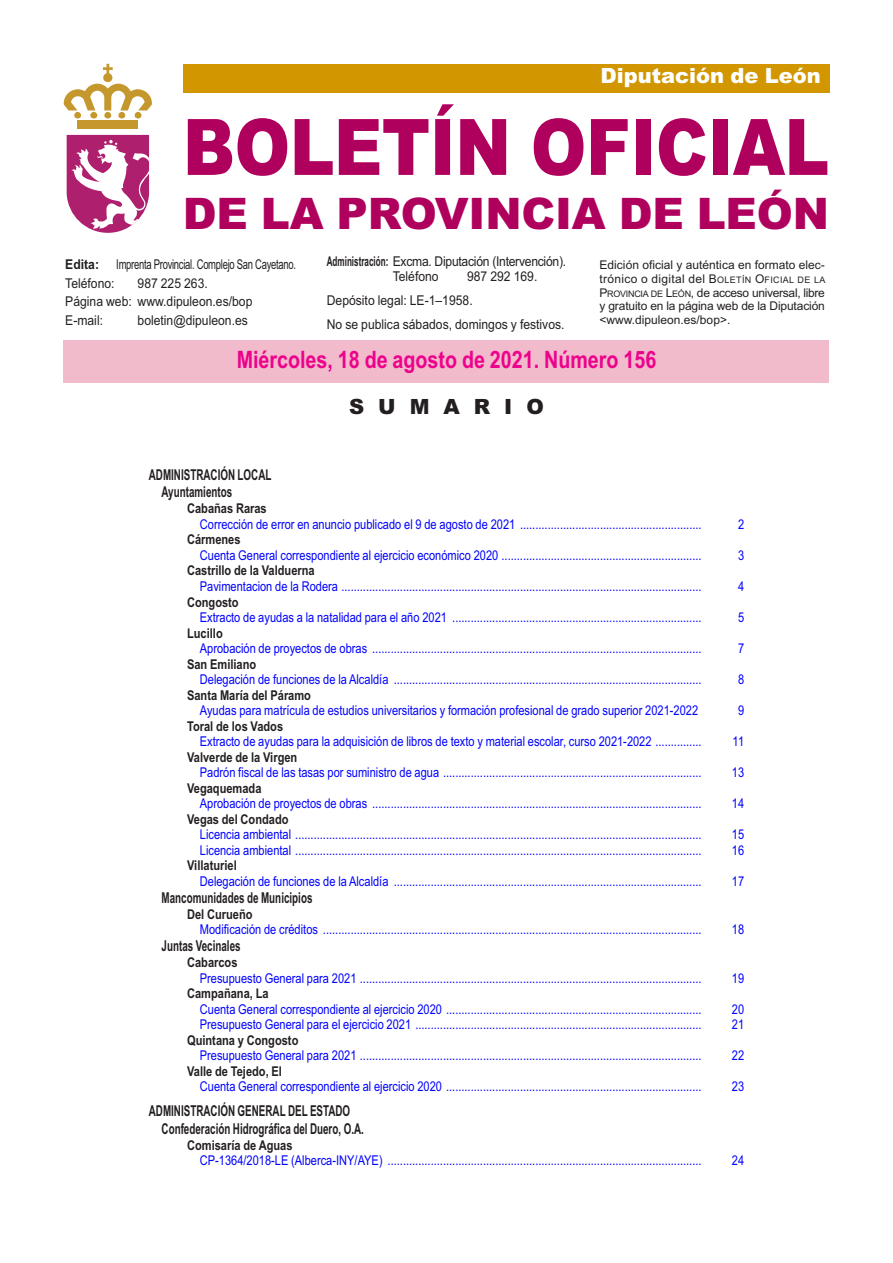
<style>
.page{position:relative;width:893px;height:1263px;background:#fff}
.page>*{position:absolute;margin:0;border:0;box-sizing:border-box;transform-origin:0 0}
.t1{font:900 78px "Arial";letter-spacing:-.01em;color:#b0005e;scale:.86 1}
.t2{font:900 43.5px "Arial";letter-spacing:-.005em;color:#b0005e}
.t3{font:700 24px "Arial Narrow";color:#ed028c}
.t4{font:900 21px "Arial";color:#fff}
.t5{font:900 21px "Arial";letter-spacing:.665em;color:#231f20}
.t6{font:700 15px/17.2px "Arial Narrow";color:#231f20;scale:.8 1}
.t7{font:13.5px "Arial Narrow";color:#00f}
.t8{font:700 13.5px "Arial Narrow";color:#231f20}
.t9{font:13.5px/18.5px "Arial";color:#231f20;scale:.9 1}
.t10{font:13.5px/14.2px "Arial";letter-spacing:-.02em;color:#231f20;scale:.9 1}
.t11{font:13.5px "Arial";letter-spacing:-.03em;color:#231f20;scale:.7 1}
.t12{font:700 13.5px "Arial";color:#231f20;scale:.9 1}
.t13{font:12px/13.8px "Arial";letter-spacing:-.01em;color:#231f20;text-align:justify}
.s1{font-size:9px}
.s2{font-weight:700}
</style>
<div class="page">
<div style="left:64px;top:340px;width:765px;height:43px;background:#f1bbcb"></div>
<div style="left:77px;top:121px;width:61px;height:8px;background:#c4982d"></div>
<svg style="left:64px;top:64px;width:88px;height:54px"></svg>
<svg style="left:67px;top:135px;width:82px;height:98px"></svg>
<div style="left:183px;top:64px;width:646px;height:30px;background:#d29700"></div>
<h3 class="t4" style="left:600px;top:64px;width:222px">Diputación de León</h3>
<h1 class="t1" style="left:183px;top:102px;width:753px">BOLETÍN OFICIAL</h1>
<h2 class="t2" style="left:183px;top:188px;width:648px">DE LA PROVINCIA DE LEÓN</h2>
<p class="t13" style="left:600px;top:258px;width:227px">Edición oficial y auténtica en formato elec&shy;trónico o digital del B<span class="s1">oLETíN</span> o<span class="s1">fIcIaL DE La </span>P<span class="s1">rovINcIa DE</span> L<span class="s1">EóN</span>, de acceso universal, libre y gratuito en la página web de la Diputación &lt;www.dipuleon.es/bop&gt;.</p>
<p class="t10" style="left:393px;top:255px;width:194px;text-indent:-66px"><span class="s2">Administración:</span> Excma. Diputación (Intervención).<br>Teléfono</p>
<p class="t12" style="left:65px;top:257px;width:39px">Edita:</p>
<p class="t11" style="left:116px;top:257px;width:258px">Imprenta Provincial. complejo San cayetano.</p>
<p class="t9" style="left:65px;top:274px;width:56px">Teléfono:</p>
<p class="t9" style="left:327px;top:264px;width:266px;line-height:24px;text-indent:140px">987 292 169.<br>Depósito legal: LE-1–1958.<br>No se publica sábados, domingos y festivos.</p>
<p class="t9" style="left:65px;top:274px;width:209px;text-indent:72px">987 225 263.<br>Página web: www.dipuleon.es/bop<br>E-mail:</p>
<p class="t9" style="left:138px;top:311px;width:124px">boletin@dipuleon.es</p>
<h3 class="t3" style="left:237px;top:345px;width:421px">Miércoles, 18 de agosto de 2021. Número 156</h3>
<h3 class="t5" style="left:349px;top:394px;width:196px">SUMARIO</h3>
<p class="t6" style="left:162px;top:466px;width:139px;text-indent:-13px">ADMINISTRACIÓN LOCAL<br>Ayuntamientos</p>
<p class="t8" style="left:187px;top:501px;width:81px">Cabañas Raras</p>
<p class="t7" style="left:200px;top:516px;width:503px">Corrección de error en anuncio publicado el 9 de agosto de 2021 ...........................................................</p>
<p class="t7" style="left:738px;top:516px;width:8px">2</p>
<p class="t8" style="left:187px;top:532px;width:55px">Cármenes</p>
<p class="t7" style="left:200px;top:547px;width:503px">Cuenta General correspondiente al ejercicio económico 2020 .................................................................</p>
<p class="t7" style="left:738px;top:547px;width:8px">3</p>
<p class="t8" style="left:187px;top:563px;width:129px">Castrillo de la Valduerna</p>
<p class="t7" style="left:200px;top:578px;width:503px">Pavimentacion de la Rodera .....................................................................................................................</p>
<p class="t7" style="left:738px;top:578px;width:8px">4</p>
<p class="t8" style="left:187px;top:594px;width:53px">Congosto</p>
<p class="t7" style="left:200px;top:609px;width:503px">Extracto de ayudas a la natalidad para el año 2021 .................................................................................</p>
<p class="t7" style="left:738px;top:609px;width:8px">5</p>
<p class="t8" style="left:187px;top:625px;width:37px">Lucillo</p>
<p class="t7" style="left:200px;top:640px;width:503px">Aprobación de proyectos de obras ...........................................................................................................</p>
<p class="t7" style="left:738px;top:640px;width:8px">7</p>
<p class="t8" style="left:187px;top:656px;width:71px">San Emiliano</p>
<p class="t7" style="left:200px;top:672px;width:503px">Delegación de funciones de la Alcaldía ....................................................................................................</p>
<p class="t7" style="left:738px;top:672px;width:8px">8</p>
<p class="t8" style="left:187px;top:687px;width:125px">Santa María del Páramo</p>
<p class="t7" style="left:200px;top:703px;width:500px">Ayudas para matrícula de estudios universitarios y formación profesional de grado superior 2021-2022</p>
<p class="t7" style="left:738px;top:703px;width:8px">9</p>
<p class="t8" style="left:187px;top:718px;width:98px">Toral de los Vados</p>
<p class="t7" style="left:200px;top:734px;width:503px">Extracto de ayudas para la adquisición de libros de texto y material escolar, curso 2021-2022 ...............</p>
<p class="t7" style="left:733px;top:734px;width:13px">11</p>
<p class="t8" style="left:187px;top:749px;width:112px">Valverde de la Virgen</p>
<p class="t7" style="left:200px;top:765px;width:503px">Padrón fiscal de las tasas por suministro de agua ....................................................................................</p>
<p class="t7" style="left:732px;top:765px;width:14px">13</p>
<p class="t8" style="left:187px;top:780px;width:76px">Vegaquemada</p>
<p class="t7" style="left:200px;top:796px;width:503px">Aprobación de proyectos de obras ...........................................................................................................</p>
<p class="t7" style="left:732px;top:796px;width:14px">14</p>
<p class="t8" style="left:187px;top:811px;width:103px">Vegas del Condado</p>
<p class="t7" style="left:200px;top:827px;width:503px">Licencia ambiental ....................................................................................................................................</p>
<p class="t7" style="left:732px;top:827px;width:14px">15</p>
<p class="t7" style="left:200px;top:842px;width:503px">Licencia ambiental ....................................................................................................................................</p>
<p class="t7" style="left:732px;top:842px;width:14px">16</p>
<p class="t8" style="left:187px;top:858px;width:51px">Villaturiel</p>
<p class="t7" style="left:200px;top:873px;width:503px">Delegación de funciones de la Alcaldía ....................................................................................................</p>
<p class="t7" style="left:732px;top:873px;width:14px">17</p>
<p class="t6" style="left:162px;top:889px;width:190px">Mancomunidades de Municipios</p>
<p class="t8" style="left:187px;top:906px;width:67px">Del Curueño</p>
<p class="t7" style="left:200px;top:922px;width:503px">Modificación de créditos ...........................................................................................................................</p>
<p class="t7" style="left:732px;top:922px;width:14px">18</p>
<p class="t6" style="left:162px;top:937px;width:100px">Juntas Vecinales</p>
<p class="t8" style="left:187px;top:954px;width:52px">Cabarcos</p>
<p class="t7" style="left:200px;top:970px;width:503px">Presupuesto General para 2021 ...............................................................................................................</p>
<p class="t7" style="left:732px;top:970px;width:14px">19</p>
<p class="t8" style="left:187px;top:985px;width:83px">Campañana, La</p>
<p class="t7" style="left:200px;top:1001px;width:503px">Cuenta General correspondiente al ejercicio 2020 ...................................................................................</p>
<p class="t7" style="left:732px;top:1001px;width:14px">20</p>
<p class="t7" style="left:200px;top:1017px;width:503px">Presupuesto General para el ejercicio 2021 .............................................................................................</p>
<p class="t7" style="left:732px;top:1017px;width:14px">21</p>
<p class="t8" style="left:187px;top:1032px;width:113px">Quintana y Congosto</p>
<p class="t7" style="left:200px;top:1048px;width:503px">Presupuesto General para 2021 ...............................................................................................................</p>
<p class="t7" style="left:732px;top:1048px;width:14px">22</p>
<p class="t8" style="left:187px;top:1063px;width:96px">Valle de Tejedo, El</p>
<p class="t7" style="left:200px;top:1079px;width:503px">Cuenta General correspondiente al ejercicio 2020 ...................................................................................</p>
<p class="t7" style="left:732px;top:1079px;width:14px">23</p>
<p class="t6" style="left:162px;top:1102px;width:254px;text-indent:-13px">ADMINISTRACIÓN GENERAL DEL ESTADO<br>Confederación Hidrográfica del Duero, O.A.</p>
<p class="t8" style="left:187px;top:1137px;width:107px">Comisaría de Aguas</p>
<p class="t7" style="left:200px;top:1153px;width:503px">CP-1364/2018-LE (Alberca-INY/AYE) ......................................................................................................</p>
<p class="t7" style="left:732px;top:1153px;width:14px">24</p>
</div>
